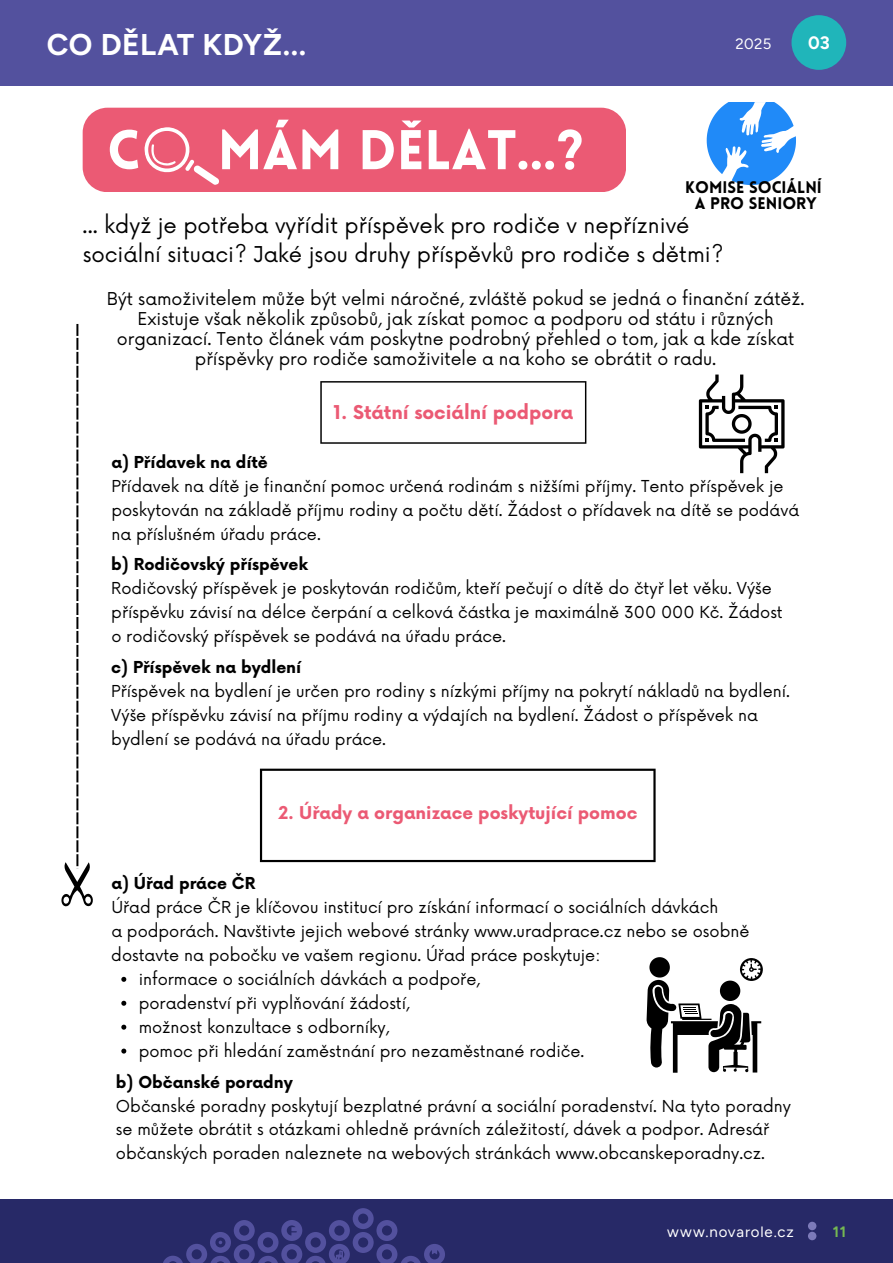
<style>
.page{position:relative;width:893px;height:1263px;background:#fff}
.page>*{position:absolute;margin:0;border:0;box-sizing:border-box;transform-origin:0 0}
.t1{font:900 54.75px "Lovelo";color:#fff}
.t2{font:700 30px "Figtree";letter-spacing:.01em;color:#fff}
.t3{font:21.3px/29px "Now";color:#000}
.t4{font:700 18.6px "Now";color:#eb5a74}
.t5{font:700 18px "Figtree";color:#fff}
.t6{font:17.25px/20px "Now";color:#000;text-align:center}
.t7{font:700 17.25px "Now";color:#eb5a74}
.t8{font:900 16.5px/16.2px "Lovelo";color:#000;text-align:center}
.t9{font:16.05px/23.9px "Now";color:#000}
.t10{font:700 16.05px "Now";color:#000}
.t11{font:15px "Figtree";letter-spacing:.055em;color:#fff}
.t12{font:700 15px "Figtree";color:#75b952}
</style>
<div class="page">
<div style="left:0;top:1199px;width:893px;height:64px;background:#272967"></div>
<div style="left:0;top:0;width:893px;height:85px;background:#53519e"></div>
<div style="left:808px;top:1222px;width:8px;height:8px;background:#7c7ab9;border-radius:50%"></div>
<div style="left:808px;top:1232px;width:8px;height:8px;background:#7c7ab9;border-radius:50%"></div>
<svg style="left:163px;top:1208px;width:282px;height:55px"></svg>
<div style="left:791px;top:15px;width:55px;height:55px;background:#20b5ba;border-radius:50%"></div>
<div style="left:83px;top:108px;width:543px;height:84px;background:#eb5a74"></div>
<svg style="left:142px;top:125px;width:77px;height:60px;background:#ee768b"></svg>
<svg style="left:707px;top:102px;width:89px;height:84px"></svg>
<svg style="left:61px;top:324px;width:32px;height:583px"></svg>
<svg style="left:320px;top:381px;width:266px;height:63px"></svg>
<svg style="left:260px;top:769px;width:396px;height:93px"></svg>
<svg style="left:699px;top:375px;width:86px;height:98px"></svg>
<svg style="left:646px;top:957px;width:117px;height:116px"></svg>
<svg style="left:121px;top:977px;width:5px;height:5px"></svg>
<svg style="left:121px;top:1001px;width:5px;height:5px"></svg>
<svg style="left:121px;top:1025px;width:5px;height:5px"></svg>
<svg style="left:121px;top:1048px;width:5px;height:5px"></svg>
<h2 class="t2" style="left:47px;top:27px;width:261px">CO DĚLAT KDYŽ...</h2>
<p class="t11" style="left:736px;top:36px;width:37px">2025</p>
<p class="t5" style="left:808px;top:32px;width:23px">03</p>
<h1 class="t1" style="left:107px;top:116px;width:34px">C</h1>
<h1 class="t1" style="left:218px;top:116px;width:367px">MÁM DĚLAT...?</h1>
<p class="t8" style="left:685px;top:179px;width:138px">KOMISE SOCIÁLNÍ<br>A PRO SENIORY</p>
<h3 class="t3" style="left:83px;top:210px;width:642px">... když je potřeba vyřídit příspěvek pro rodiče v nepříznivé sociální situaci? Jaké jsou druhy příspěvků pro rodiče s dětmi?</h3>
<p class="t6" style="left:107px;top:287px;width:699px">Být samoživitelem může být velmi náročné, zvláště pokud se jedná o finanční zátěž.<br>Existuje však několik způsobů, jak získat pomoc a podporu od státu i různých organizací. Tento článek vám poskytne podrobný přehled o tom, jak a kde získat příspěvky pro rodiče samoživitele a na koho se obrátit o radu.</p>
<p class="t4" style="left:333px;top:398px;width:241px">1. Státní sociální podpora</p>
<p class="t10" style="left:111px;top:451px;width:158px">a) Přídavek na dítě</p>
<p class="t9" style="left:111px;top:473px;width:689px">Přídavek na dítě je finanční pomoc určená rodinám s nižšími příjmy. Tento příspěvek je poskytován na základě příjmu rodiny a počtu dětí. Žádost o přídavek na dítě se podává na příslušném úřadu práce.</p>
<p class="t10" style="left:111px;top:553px;width:198px">b) Rodičovský příspěvek</p>
<p class="t9" style="left:111px;top:575px;width:673px">Rodičovský příspěvek je poskytován rodičům, kteří pečují o dítě do čtyř let věku. Výše příspěvku závisí na délce čerpání a celková částka je maximálně 300 000 Kč. Žádost o rodičovský příspěvek se podává na úřadu práce.</p>
<p class="t10" style="left:111px;top:655px;width:192px">c) Příspěvek na bydlení</p>
<p class="t9" style="left:111px;top:678px;width:680px">Příspěvek na bydlení je určen pro rodiny s nízkými příjmy na pokrytí nákladů na bydlení.<br>Výše příspěvku závisí na příjmu rodiny a výdajích na bydlení. Žádost o příspěvek na bydlení se podává na úřadu práce.</p>
<p class="t7" style="left:278px;top:800px;width:360px">2. Úřady a organizace poskytující pomoc</p>
<p class="t10" style="left:111px;top:871px;width:146px">a) Úřad práce ČR</p>
<p class="t9" style="left:111px;top:894px;width:608px">Úřad práce ČR je klíčovou institucí pro získání informací o sociálních dávkách</p>
<p class="t9" style="left:111px;top:918px;width:640px">a podporách. Navštivte jejich webové stránky www.uradprace.cz nebo se osobně</p>
<p class="t9" style="left:111px;top:942px;width:491px">dostavte na pobočku ve vašem regionu. Úřad práce poskytuje:</p>
<p class="t9" style="left:139px;top:966px;width:343px">informace o sociálních dávkách a podpoře,</p>
<p class="t9" style="left:139px;top:990px;width:272px">poradenství při vyplňování žádostí,</p>
<p class="t9" style="left:139px;top:1014px;width:252px">možnost konzultace s odborníky,</p>
<p class="t9" style="left:139px;top:1038px;width:447px">pomoc při hledání zaměstnání pro nezaměstnané rodiče.</p>
<p class="t10" style="left:116px;top:1070px;width:178px">b) Občanské poradny</p>
<p class="t9" style="left:116px;top:1093px;width:677px">Občanské poradny poskytují bezplatné právní a sociální poradenství. Na tyto poradny se můžete obrátit s otázkami ohledně právních záležitostí, dávek a podpor. Adresář občanských poraden naleznete na webových stránkách www.obcanskeporadny.cz.</p>
<p class="t11" style="left:667px;top:1224px;width:128px">www.novarole.cz</p>
<p class="t12" style="left:833px;top:1223px;width:15px">11</p>
</div>
